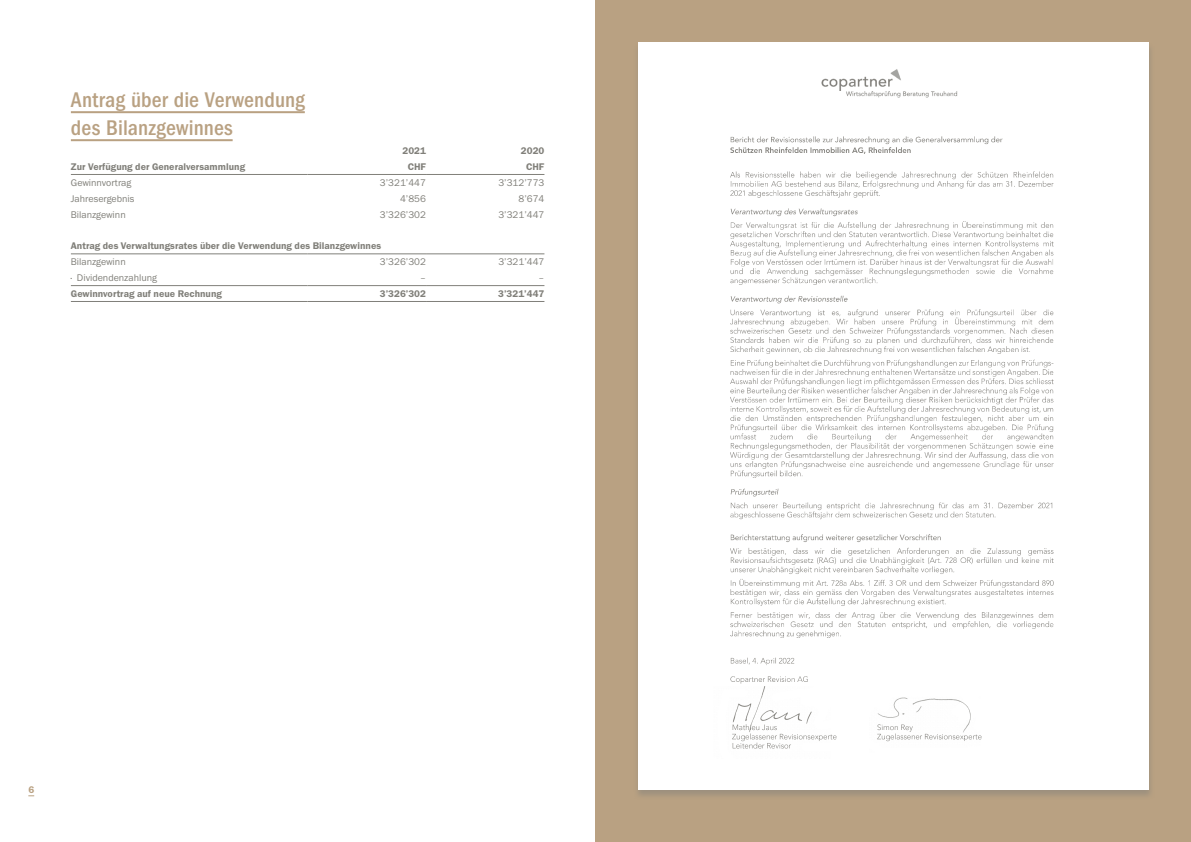
<style>
.page{position:relative;width:1191px;height:842px;background:#fff}
.page>*{position:absolute;margin:0;border:0;box-sizing:border-box;transform-origin:0 0}
.t1{font:500 condensed 22px/28px "Franklin Gothic";letter-spacing:.005em;color:#b9a182}
.t2{font:10px "Franklin Gothic URW Dem";color:#81807a}
.t3{font:10px "Franklin Gothic URW Boo";color:#81807a}
.t4{font:10px "Franklin Gothic URW Dem";color:#b9a182}
</style>
<div class="page">
<div style="left:595px;top:0;width:596px;height:842px;background:#b9a182"></div>
<div style="left:633px;top:43px;width:522px;height:757px;background:#81807a;opacity:.5"></div>
<div style="left:638px;top:43px;width:510px;height:746px;background:#fff"></div>
<img style="left:732px;top:686px;width:250px;height:63px">
<img style="left:730px;top:69px;width:324px;height:615px">
<hr style="left:71px;top:174px;width:237px;height:1px;background:#81807a">
<hr style="left:308px;top:174px;width:118px;height:1px;background:#81807a">
<hr style="left:426px;top:174px;width:118px;height:1px;background:#81807a">
<hr style="left:71px;top:254px;width:237px;height:1px;background:#81807a">
<hr style="left:308px;top:254px;width:118px;height:1px;background:#81807a">
<hr style="left:426px;top:254px;width:118px;height:1px;background:#81807a">
<hr style="left:71px;top:285px;width:237px;height:1px;background:#81807a">
<hr style="left:71px;top:301px;width:237px;height:1px;background:#81807a">
<hr style="left:308px;top:285px;width:118px;height:1px;background:#81807a">
<hr style="left:426px;top:285px;width:118px;height:1px;background:#81807a">
<hr style="left:308px;top:301px;width:118px;height:1px;background:#81807a">
<hr style="left:426px;top:301px;width:118px;height:1px;background:#81807a">
<hr style="left:71px;top:111px;width:234px;height:2px;background:#b9a182">
<hr style="left:71px;top:139px;width:162px;height:2px;background:#b9a182">
<h1 class="t1" style="left:71px;top:86px;width:236px">Antrag über die Verwendung des Bilanzgewinnes</h1>
<p class="t2" style="left:402px;top:145px;width:25px">2021</p>
<p class="t2" style="left:521px;top:145px;width:25px">2020</p>
<p class="t2" style="left:71px;top:161px;width:176px">Zur Verfügung der Generalversammlung</p>
<p class="t2" style="left:408px;top:161px;width:20px">CHF</p>
<p class="t2" style="left:526px;top:161px;width:20px">CHF</p>
<p class="t3" style="left:71px;top:176px;width:62px">Gewinnvortrag</p>
<p class="t3" style="left:380px;top:176px;width:48px">3’321’447</p>
<p class="t3" style="left:498px;top:176px;width:48px">3’312’773</p>
<p class="t3" style="left:71px;top:192px;width:65px">Jahresergebnis</p>
<p class="t3" style="left:400px;top:192px;width:27px">4’856</p>
<p class="t3" style="left:518px;top:192px;width:27px">8’674</p>
<p class="t3" style="left:71px;top:208px;width:56px">Bilanzgewinn</p>
<p class="t3" style="left:380px;top:208px;width:48px">3’326’302</p>
<p class="t3" style="left:498px;top:208px;width:48px">3’321’447</p>
<p class="t2" style="left:71px;top:240px;width:312px">Antrag des Verwaltungsrates über die Verwendung des Bilanzgewinnes</p>
<p class="t3" style="left:71px;top:256px;width:56px">Bilanzgewinn</p>
<p class="t3" style="left:380px;top:256px;width:48px">3’326’302</p>
<p class="t3" style="left:498px;top:256px;width:48px">3’321’447</p>
<p class="t3" style="left:71px;top:272px;width:88px">· Dividendenzahlung</p>
<p class="t3" style="left:420px;top:272px;width:7px">–</p>
<p class="t3" style="left:538px;top:272px;width:7px">–</p>
<p class="t2" style="left:71px;top:288px;width:153px">Gewinnvortrag auf neue Rechnung</p>
<p class="t2" style="left:380px;top:288px;width:48px">3’326’302</p>
<p class="t2" style="left:498px;top:288px;width:48px">3’321’447</p>
<p class="t4" style="left:28px;top:783px;width:7px">6</p>
</div>
